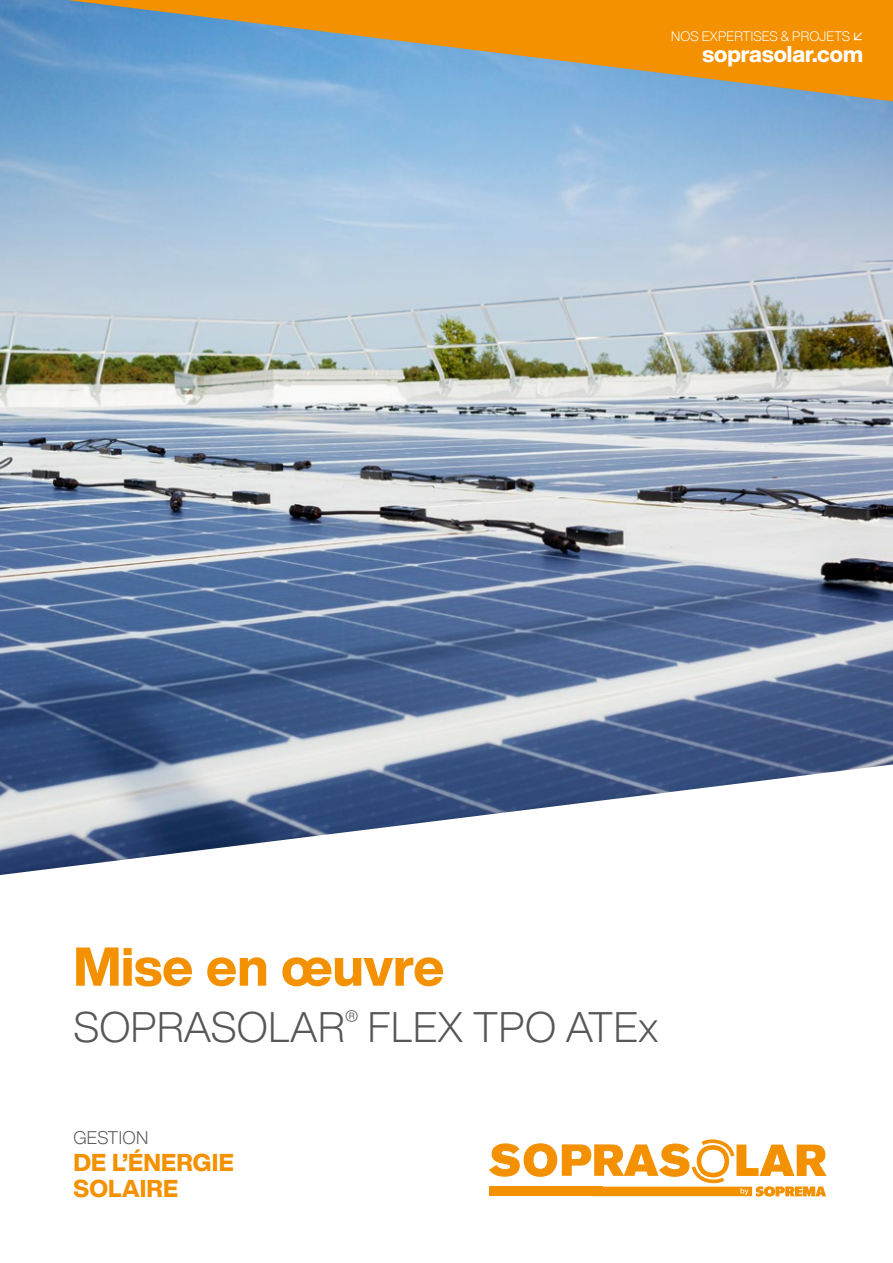
<style>
.page{position:relative;width:893px;height:1263px;background:#fff}
.page>*{position:absolute;margin:0;border:0;box-sizing:border-box;transform-origin:0 0}
.t1{font:800 53.7px "Helvetica Now Display";letter-spacing:-.005em;color:#f39100}
.t2{font:300 42px "Helvetica Now Display";letter-spacing:.005em;color:#585757}
.t3{font:800 24px/25.5px "Helvetica Now Display";letter-spacing:.01em;color:#f39100}
.t4{font:800 22.5px "Helvetica Now Display";color:#fff}
.t5{font:300 18px "Helvetica Now Display";letter-spacing:.015em;color:#585757}
.t6{font:300 13.5px "Helvetica Now Display";letter-spacing:.005em;color:#fff}
</style>
<div class="page">
<img style="left:0;top:0;width:893px;height:753px">
<div style="left:0;top:753px;width:893px;height:510px;background:#000;opacity:.22"></div>
<svg style="left:0;top:764px;width:893px;height:499px"></svg>
<svg style="left:67px;top:0;width:826px;height:101px;background:#b19b6b"></svg>
<svg style="left:489px;top:1139px;width:338px;height:57px"></svg>
<div style="left:489px;top:1187px;width:113px;height:9px;background:#f39100"></div>
<svg style="left:854px;top:32px;width:8px;height:8px"></svg>
<p class="t6" style="left:671px;top:27px;width:180px">NOS EXPERTISES &amp; PROJETS</p>
<p class="t4" style="left:702px;top:39px;width:162px">soprasolar.com</p>
<p class="t1" style="left:73px;top:930px;width:373px">Mise en œuvre</p>
<p class="t2" style="left:73px;top:999px;width:587px">SOPRASOLAR<sup>®</sup> FLEX TPO ATEx</p>
<p class="t5" style="left:73px;top:1125px;width:76px">GESTION</p>
<p class="t3" style="left:73px;top:1150px;width:162px">DE L’ÉNERGIE<br>SOLAIRE</p>
</div>
